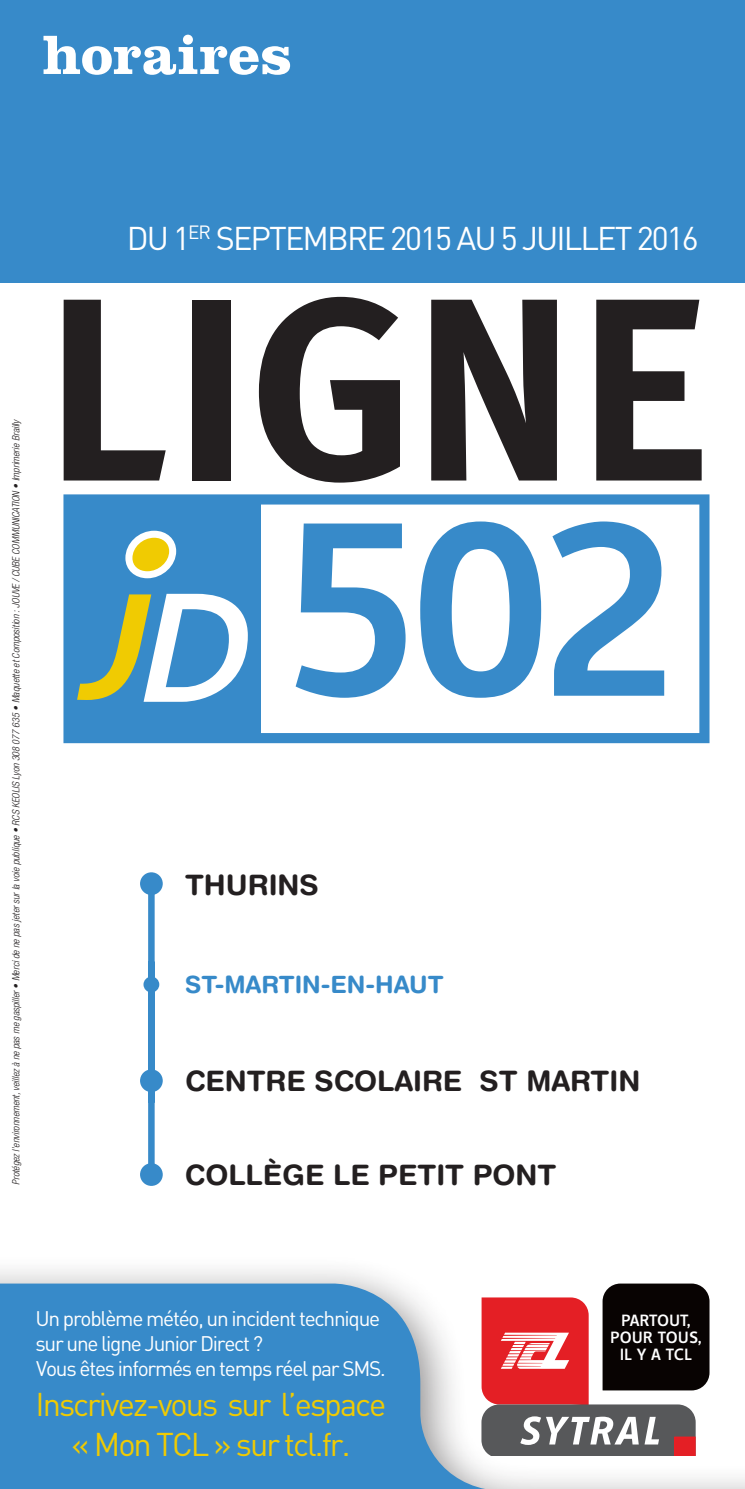
<style>
.page{position:relative;width:745px;height:1489px;background:#fff}
.page>*{position:absolute;margin:0;border:0;box-sizing:border-box;transform-origin:0 0}
.t1{font:700 260px "Meta";letter-spacing:.015em;color:#231f20}
.t2{font:700 225px "Confluence";color:#378ac9}
.t3{font:700 57.5px "Clarendon";color:#fff}
.t4{font:32.5px/40px "DIN";letter-spacing:-.06em;color:#f0cb02;text-align:center}
.t5{font:32.5px "DIN";letter-spacing:-.06em;color:#fff}
.t6{font:700 28.25px "Helvetica Rounded";color:#231f20}
.t7{font:700 23.75px "Helvetica Rounded";color:#378ac9}
.t8{font:20.75px/25px "DIN";letter-spacing:-.06em;color:#fff}
.t9{font:700 14.75px/17px "Confluence";color:#fff;text-align:center}
.t10{font:italic 300 condensed 10px "Helvetica Neue LT Com";color:#231f20}
</style>
<div class="page">
<svg style="left:63px;top:494px;width:646px;height:249px"></svg>
<div style="left:71px;top:501px;width:189px;height:238px;background:#378ac9"></div>
<svg style="left:125px;top:530px;width:51px;height:48px"></svg>
<svg style="left:77px;top:594px;width:171px;height:107px"></svg>
<div style="left:0;top:0;width:744px;height:282px;background:#378ac9"></div>
<div style="left:148px;top:883px;width:6px;height:219px;background:#378ac9"></div>
<div style="left:148px;top:961px;width:6px;height:219px;background:#378ac9"></div>
<div style="left:140px;top:872px;width:23px;height:23px;background:#378ac9;border-radius:50%"></div>
<div style="left:140px;top:1069px;width:23px;height:22px;background:#378ac9;border-radius:50%"></div>
<div style="left:140px;top:1163px;width:23px;height:22px;background:#378ac9;border-radius:50%"></div>
<div style="left:143px;top:976px;width:16px;height:16px;background:#378ac9;border-radius:50%"></div>
<div style="left:0;top:1254px;width:744px;height:234px;background:#231f20;opacity:.5"></div>
<svg style="left:0;top:1283px;width:744px;height:205px;fill:#378ac9"></svg>
<svg style="left:481px;top:1283px;width:228px;height:172px"></svg>
<h3 class="t3" style="left:43px;top:20px;width:251px">horaires</h3>
<p class="t10" style="left:10px;top:1184px;width:767px;rotate:-90deg">Protégez l’environnement, veillez à ne pas me gaspiller • Merci de ne pas jeter sur la voie publique • RCS KEOLIS Lyon 308 077 635 • Maquette et Composition : JOUVE / CUBE COMMUNICATION • Imprimerie Brailly</p>
<h3 class="t5" style="left:127px;top:217px;width:573px">DU 1<sup>ER</sup> SEPTEMBRE 2015 AU 5 JUILLET 2016</h3>
<h1 class="t1" style="left:44px;top:240px;width:665px">LIGNE</h1>
<h2 class="t2" style="left:286px;top:465px;width:390px">502</h2>
<h3 class="t6" style="left:185px;top:867px;width:135px">THURINS</h3>
<h3 class="t7" style="left:185px;top:969px;width:260px">ST-MARTIN-EN-HAUT</h3>
<h3 class="t6" style="left:185px;top:1063px;width:456px">CENTRE SCOLAIRE ST MARTIN</h3>
<h3 class="t6" style="left:185px;top:1157px;width:372px">COLLÈGE LE PETIT PONT</h3>
<h3 class="t8" style="left:35px;top:1304px;width:352px">Un problème météo, un incident technique sur une ligne Junior Direct ?<br>Vous êtes informés en temps réel par SMS.</h3>
<h3 class="t4" style="left:35px;top:1383px;width:352px">Inscrivez-vous sur l’espace « Mon TCL » sur tcl.fr.</h3>
<h3 class="t9" style="left:610px;top:1311px;width:93px">PARTOUT,<br>POUR TOUS,<br>IL Y A TCL</h3>
</div>
